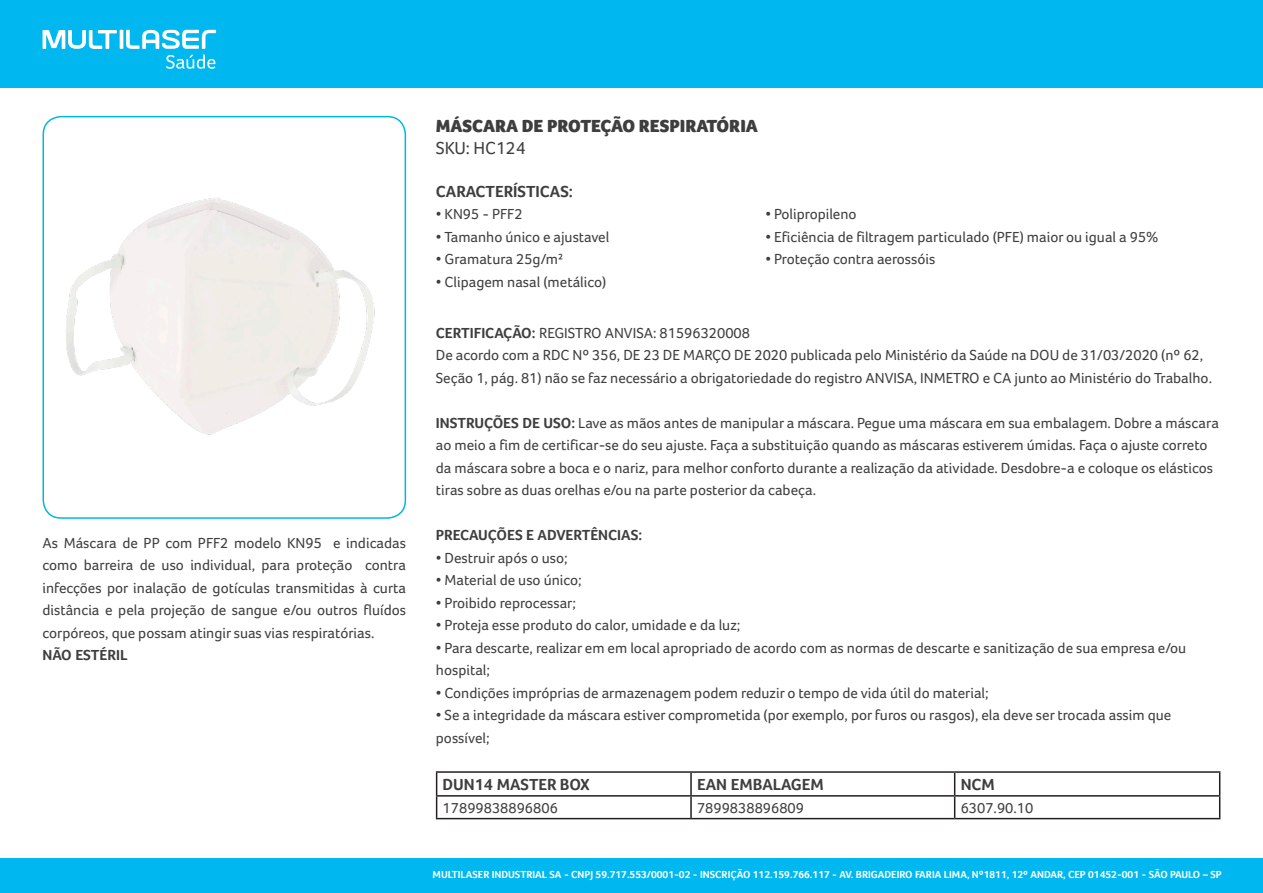
<style>
.page{position:relative;width:1263px;height:893px;background:#fff}
.page>*{position:absolute;margin:0;border:0;box-sizing:border-box;transform-origin:0 0}
.t1{font:900 18px "Foco Corp";color:#3e3e3f}
.t2{font:18px "Foco Corp";color:#3e3e3f}
.t3{font:700 16.5px "Foco Corp";color:#3e3e3f}
.t4{font:15px/22.5px "Foco Corp";color:#3e3e3f}
.t5{font:700 15px "Foco Corp";color:#3e3e3f}
.t6{font:700 10.5px "Foco Corp";color:#fff}
.s1{font-weight:700}
</style>
<div class="page">
<div style="left:0;top:0;width:1263px;height:87px;background:#00b8ef"></div>
<hr style="left:120px;top:30px;width:3px;height:19px;background:#fff">
<svg style="left:126px;top:30px;width:90px;height:39px"></svg>
<svg style="left:43px;top:30px;width:74px;height:19px"></svg>
<div style="left:0;top:859px;width:1263px;height:34px;background:#00b8ef"></div>
<div style="left:43px;top:116px;width:363px;height:403px;border:2px solid #00b8de;border-radius:18px"></div>
<hr style="left:436px;top:771px;width:255px;height:2px;background:#231f20">
<hr style="left:691px;top:771px;width:264px;height:2px;background:#231f20">
<hr style="left:690px;top:773px;width:2px;height:22px;background:#231f20">
<hr style="left:955px;top:771px;width:265px;height:2px;background:#231f20">
<hr style="left:436px;top:795px;width:255px;height:2px;background:#231f20">
<svg style="left:436px;top:773px;width:1px;height:45px"></svg>
<hr style="left:691px;top:795px;width:264px;height:2px;background:#231f20">
<hr style="left:690px;top:797px;width:2px;height:21px;background:#231f20">
<hr style="left:955px;top:795px;width:265px;height:2px;background:#231f20">
<svg style="left:954px;top:773px;width:1px;height:45px"></svg>
<svg style="left:1219px;top:773px;width:1px;height:45px"></svg>
<hr style="left:436px;top:818px;width:255px;height:1px;background:#231f20">
<hr style="left:691px;top:818px;width:264px;height:1px;background:#231f20">
<hr style="left:955px;top:818px;width:265px;height:1px;background:#231f20">
<img style="left:66px;top:198px;width:309px;height:237px">
<p class="t4" style="left:43px;top:531px;width:365px;text-align:justify">As Máscara de PP com PFF2 modelo KN95 e indicadas como barreira de uso individual, para proteção contra infecções por inalação de gotículas transmitidas à curta distância e pela projeção de sangue e/ou outros fluídos corpóreos, que possam atingir suas vias respiratórias.</p>
<p class="t5" style="left:43px;top:646px;width:87px">NÃO ESTÉRIL</p>
<p class="t1" style="left:436px;top:115px;width:324px">MÁSCARA DE PROTEÇÃO RESPIRATÓRIA</p>
<p class="t2" style="left:436px;top:137px;width:91px">SKU: HC124</p>
<p class="t3" style="left:436px;top:181px;width:139px">CARACTERÍSTICAS:</p>
<p class="t4" style="left:436px;top:203px;width:88px">• KN95 - PFF2</p>
<p class="t4" style="left:436px;top:225px;width:175px">• Tamanho único e ajustavel</p>
<p class="t4" style="left:436px;top:248px;width:129px">• Gramatura 25g/m²</p>
<p class="t4" style="left:436px;top:270px;width:172px">• Clipagem nasal (metálico)</p>
<p class="t4" style="left:436px;top:321px;width:316px"><span class="s1">CERTIFICAÇÃO:</span> REGISTRO ANVISA: 81596320008</p>
<p class="t4" style="left:436px;top:344px;width:778px">De acordo com a RDC Nº 356, DE 23 DE MARÇO DE 2020 publicada pelo Ministério da Saúde na DOU de 31/03/2020 (nº 62,<br>Seção 1, pág. 81) não se faz necessário a obrigatoriedade do registro ANVISA, INMETRO e CA junto ao Ministério do Trabalho.</p>
<p class="t4" style="left:436px;top:411px;width:784px"><span class="s1">INSTRUÇÕES DE USO:</span> Lave as mãos antes de manipular a máscara. Pegue uma máscara em sua embalagem. Dobre a máscara ao meio a fim de certificar-se do seu ajuste. Faça a substituição quando as máscaras estiverem úmidas. Faça o ajuste correto da máscara sobre a boca e o nariz, para melhor conforto durante a realização da atividade. Desdobre-a e coloque os elásticos tiras sobre as duas orelhas e/ou na parte posterior da cabeça.</p>
<p class="t5" style="left:436px;top:526px;width:208px">PRECAUÇÕES E ADVERTÊNCIAS:</p>
<p class="t4" style="left:436px;top:546px;width:133px">• Destruir após o uso;</p>
<p class="t4" style="left:436px;top:569px;width:147px">• Material de uso único;</p>
<p class="t4" style="left:436px;top:591px;width:142px">• Proibido reprocessar;</p>
<p class="t4" style="left:436px;top:614px;width:306px">• Proteja esse produto do calor, umidade e da luz;</p>
<p class="t4" style="left:436px;top:636px;width:752px">• Para descarte, realizar em em local apropriado de acordo com as normas de descarte e sanitização de sua empresa e/ou hospital;</p>
<p class="t4" style="left:436px;top:681px;width:554px">• Condições impróprias de armazenagem podem reduzir o tempo de vida útil do material;</p>
<p class="t4" style="left:436px;top:704px;width:737px">• Se a integridade da máscara estiver comprometida (por exemplo, por furos ou rasgos), ela deve ser trocada assim que possível;</p>
<p class="t3" style="left:443px;top:774px;width:149px">DUN14 MASTER BOX</p>
<p class="t3" style="left:697px;top:774px;width:128px">EAN EMBALAGEM</p>
<p class="t3" style="left:961px;top:774px;width:36px">NCM</p>
<p class="t4" style="left:443px;top:796px;width:117px">17899838896806</p>
<p class="t4" style="left:697px;top:796px;width:109px">7899838896809</p>
<p class="t4" style="left:961px;top:796px;width:74px">6307.90.10</p>
<p class="t4" style="left:765px;top:203px;width:93px">• Polipropileno</p>
<p class="t4" style="left:765px;top:225px;width:395px">• Eficiência de filtragem particulado (PFE) maior ou igual a 95%</p>
<p class="t4" style="left:765px;top:248px;width:171px">• Proteção contra aerossóis</p>
<p class="t6" style="left:432px;top:868px;width:791px">MULTILASER INDUSTRIAL SA - CNPJ 59.717.553/0001-02 - INSCRIÇÃO 112.159.766.117 - AV. BRIGADEIRO FARIA LIMA, Nº1811, 12º ANDAR, CEP 01452-001 - SÃO PAULO – SP</p>
</div>
